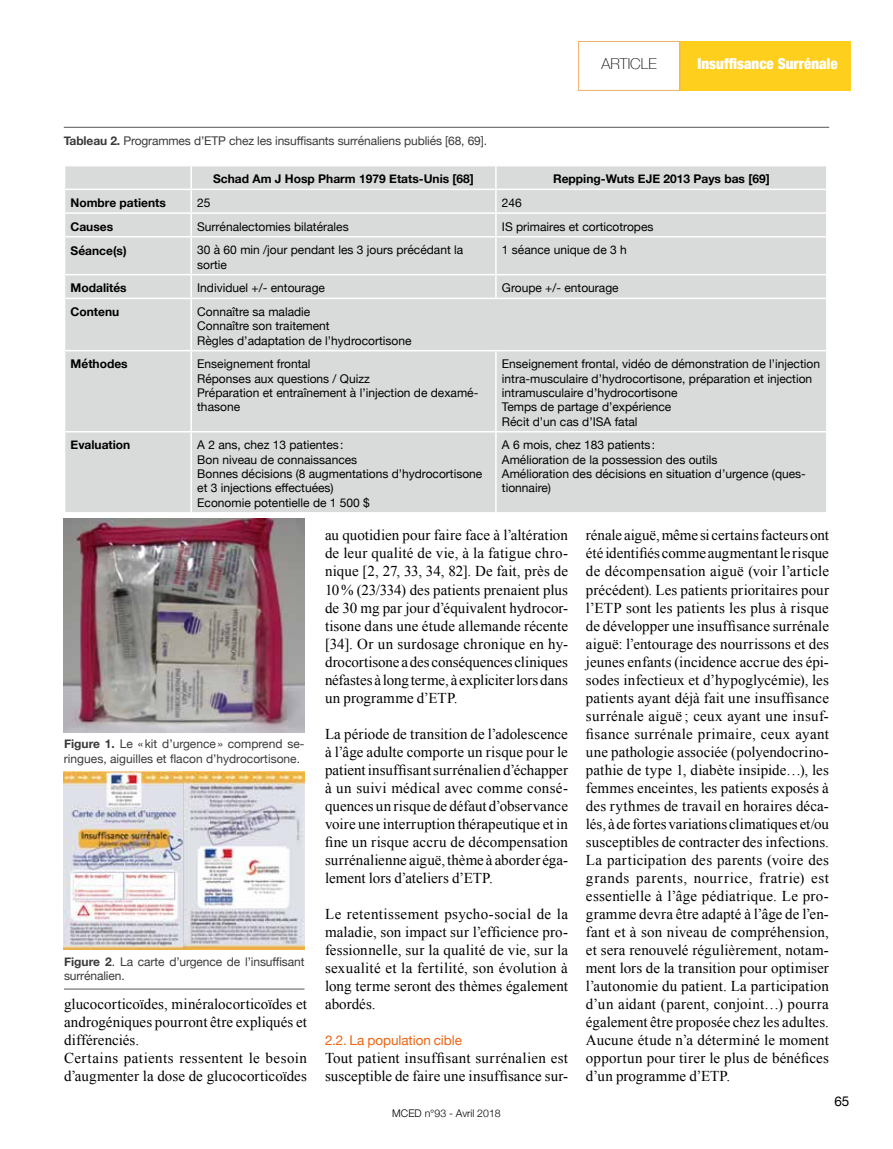
<style>
.page{position:relative;width:893px;height:1149px;background:#fff}
.page>*{position:absolute;margin:0;border:0;box-sizing:border-box;transform-origin:0 0}
.t1{font:15px/18px "Times New Roman";letter-spacing:.005em;color:#000;text-align:justify}
.t2{font:900 condensed 15px "Helvetica Neue";color:#fff}
.t3{font:100 15px "Helvetica Neue";color:#000}
.t4{font:13.5px "Helvetica Neue";letter-spacing:-.005em;color:#ec6514}
.t5{font:13.5px "Helvetica Neue";color:#000}
.t6{font:12px/14.4px "Helvetica Neue";color:#000}
.t7{font:12px/14.4px "Helvetica Neue";letter-spacing:-.01em;color:#3a3a39}
.t8{font:700 12px "Helvetica Neue";color:#000}
.t9{font:300 10.5px "Helvetica Neue";color:#000}
.s1{font-weight:700}
</style>
<div class="page">
<div style="left:679px;top:41px;width:171px;height:50px;background:#ffcf1d"></div>
<div style="left:578px;top:41px;width:102px;height:50px;border:1px solid #e8b067"></div>
<hr style="left:64px;top:127px;width:765px;height:1px;background:#565655">
<div style="left:65px;top:166px;width:761px;height:346px;background:#d9dada"></div>
<hr style="left:190px;top:166px;width:2px;height:22px;background:#fff">
<hr style="left:495px;top:166px;width:2px;height:22px;background:#fff">
<hr style="left:495px;top:190px;width:2px;height:22px;background:#fff">
<hr style="left:495px;top:214px;width:2px;height:22px;background:#fff">
<hr style="left:495px;top:237px;width:2px;height:37px;background:#fff">
<hr style="left:495px;top:275px;width:2px;height:22px;background:#fff">
<hr style="left:495px;top:351px;width:2px;height:80px;background:#fff">
<hr style="left:495px;top:432px;width:2px;height:80px;background:#fff">
<hr style="left:190px;top:190px;width:2px;height:22px;background:#fff">
<hr style="left:190px;top:214px;width:2px;height:22px;background:#fff">
<hr style="left:190px;top:237px;width:2px;height:37px;background:#fff">
<hr style="left:190px;top:275px;width:2px;height:22px;background:#fff">
<hr style="left:190px;top:299px;width:2px;height:51px;background:#fff">
<hr style="left:190px;top:351px;width:2px;height:80px;background:#fff">
<hr style="left:190px;top:432px;width:2px;height:80px;background:#fff">
<hr style="left:64px;top:188px;width:127px;height:2px;background:#fff">
<hr style="left:191px;top:188px;width:305px;height:2px;background:#fff">
<hr style="left:496px;top:188px;width:330px;height:2px;background:#fff">
<hr style="left:64px;top:212px;width:127px;height:2px;background:#fff">
<hr style="left:191px;top:212px;width:305px;height:2px;background:#fff">
<hr style="left:496px;top:212px;width:330px;height:2px;background:#fff">
<hr style="left:64px;top:236px;width:127px;height:1px;background:#fff">
<hr style="left:191px;top:236px;width:305px;height:1px;background:#fff">
<hr style="left:496px;top:236px;width:330px;height:1px;background:#fff">
<hr style="left:64px;top:274px;width:127px;height:1px;background:#fff">
<hr style="left:191px;top:274px;width:305px;height:1px;background:#fff">
<hr style="left:496px;top:274px;width:330px;height:1px;background:#fff">
<hr style="left:64px;top:297px;width:127px;height:2px;background:#fff">
<hr style="left:191px;top:297px;width:305px;height:2px;background:#fff">
<hr style="left:496px;top:297px;width:330px;height:2px;background:#fff">
<hr style="left:64px;top:350px;width:127px;height:1px;background:#fff">
<hr style="left:191px;top:350px;width:305px;height:1px;background:#fff">
<hr style="left:496px;top:350px;width:330px;height:1px;background:#fff">
<hr style="left:64px;top:431px;width:127px;height:1px;background:#fff">
<hr style="left:191px;top:431px;width:305px;height:1px;background:#fff">
<hr style="left:496px;top:431px;width:330px;height:1px;background:#fff">
<img style="left:64px;top:518px;width:241px;height:214px">
<hr style="left:64px;top:988px;width:240px;height:1px;background:#565655">
<img style="left:64px;top:771px;width:241px;height:178px">
<p class="t3" style="left:602px;top:52px;width:57px">ARTICLE</p>
<p class="t2" style="left:698px;top:51px;width:142px">Insuffisance Surrénale</p>
<p class="t7" style="left:64px;top:134px;width:425px"><span class="s1">Tableau 2.</span> Programmes d’ETP chez les insuffisants surrénaliens publiés [68, 69].</p>
<p class="t8" style="left:213px;top:170px;width:262px">Schad Am J Hosp Pharm 1979 Etats-Unis [68]</p>
<p class="t8" style="left:553px;top:170px;width:218px">Repping-Wuts EJE 2013 Pays bas [69]</p>
<p class="t8" style="left:71px;top:193px;width:97px">Nombre patients</p>
<p class="t6" style="left:197px;top:196px;width:15px">25</p>
<p class="t6" style="left:502px;top:196px;width:22px">246</p>
<p class="t8" style="left:71px;top:217px;width:44px">Causes</p>
<p class="t6" style="left:197px;top:220px;width:153px">Surrénalectomies bilatérales</p>
<p class="t6" style="left:502px;top:220px;width:153px">IS primaires et corticotropes</p>
<p class="t8" style="left:71px;top:241px;width:58px">Séance(s)</p>
<p class="t6" style="left:197px;top:243px;width:268px">30 à 60 min /jour pendant les 3 jours précédant la sortie</p>
<p class="t6" style="left:502px;top:243px;width:126px">1 séance unique de 3 h</p>
<p class="t8" style="left:71px;top:278px;width:58px">Modalités</p>
<p class="t6" style="left:197px;top:281px;width:129px">Individuel +/- entourage</p>
<p class="t6" style="left:502px;top:281px;width:118px">Groupe +/- entourage</p>
<p class="t8" style="left:71px;top:302px;width:50px">Contenu</p>
<p class="t6" style="left:197px;top:305px;width:216px">Connaître sa maladie<br>Connaître son traitement<br>Règles d’adaptation de l’hydrocortisone</p>
<p class="t8" style="left:71px;top:354px;width:59px">Méthodes</p>
<p class="t6" style="left:197px;top:357px;width:283px">Enseignement frontal<br>Réponses aux questions / Quizz<br>Préparation et entraînement à l’injection de dexamé&shy;thasone</p>
<p class="t6" style="left:502px;top:357px;width:320px">Enseignement frontal, vidéo de démonstration de l’injection intra-musculaire d’hydrocortisone, préparation et injection intramusculaire d’hydrocortisone<br>Temps de partage d’expérience<br>Récit d’un cas d’ISA fatal</p>
<p class="t8" style="left:71px;top:435px;width:61px">Evaluation</p>
<p class="t6" style="left:197px;top:438px;width:287px">A 2 ans, chez 13 patientes :<br>Bon niveau de connaissances<br>Bonnes décisions (8 augmentations d’hydrocortisone et 3 injections effectuées)<br>Economie potentielle de 1 500 $</p>
<p class="t6" style="left:502px;top:438px;width:305px">A 6 mois, chez 183 patients :<br>Amélioration de la possession des outils<br>Amélioration des décisions en situation d’urgence (ques&shy;tionnaire)</p>
<p class="t7" style="left:64px;top:737px;width:242px"><span class="s1">Figure 1.</span> Le «kit d’urgence» comprend se&shy;ringues, aiguilles et flacon d’hydrocortisone.</p>
<p class="t7" style="left:64px;top:954px;width:242px"><span class="s1">Figure 2</span>. La carte d’urgence de l’insuffisant surrénalien.</p>
<p class="t1" style="left:64px;top:994px;width:244px;text-align:left">glucocorticoïdes, minéralocorticoïdes et androgéniques pourront être expliqués et différenciés.<br>Certains patients ressentent le besoin d’augmenter la dose de glucocorticoïdes</p>
<p class="t1" style="left:325px;top:526px;width:244px">au quotidien pour faire face à l’altération de leur qualité de vie, à la fatigue chro&shy;nique [2, 27, 33, 34, 82]. De fait, près de 10% (23/334) des patients prenaient plus de 30 mg par jour d’équivalent hydrocor&shy;tisone dans une étude allemande récente [34]. Or un surdosage chronique en hy&shy;drocortisone a des conséquences cliniques néfastes à long terme, à expliciter lors dans un programme d’ETP.</p>
<p class="t1" style="left:325px;top:724px;width:244px">La période de transition de l’adolescence à l’âge adulte comporte un risque pour le patient insuffisant surrénalien d’échapper à un suivi médical avec comme consé&shy;quences un risque de défaut d’observance voire une interruption thérapeutique et in fine un risque accru de décompensation surrénalienne aiguë, thème à aborder éga&shy;lement lors d’ateliers d’ETP.</p>
<p class="t1" style="left:325px;top:904px;width:245px">Le retentissement psycho-social de la maladie, son impact sur l’efficience pro&shy;fessionnelle, sur la qualité de vie, sur la sexualité et la fertilité, son évolution à long terme seront des thèmes également abordés.</p>
<p class="t4" style="left:325px;top:1029px;width:139px">2.2. La population cible</p>
<p class="t1" style="left:325px;top:1048px;width:244px">Tout patient insuffisant surrénalien est susceptible de faire une insuffisance sur-</p>
<p class="t9" style="left:392px;top:1103px;width:110px">MCED n°93 - Avril 2018</p>
<p class="t1" style="left:586px;top:526px;width:245px">rénale aiguë, même si certains facteurs ont été identifiés comme augmentant le risque de décompensation aiguë (voir l’article précédent). Les patients prioritaires pour l’ETP sont les patients les plus à risque de développer une insuffisance surrénale aiguë: l’entourage des nourrissons et des jeunes enfants (incidence accrue des épi&shy;sodes infectieux et d’hypoglycémie), les patients ayant déjà fait une insuffisance surrénale aiguë ; ceux ayant une insuf&shy;fisance surrénale primaire, ceux ayant une pathologie associée (polyendocrino&shy;pathie de type 1, diabète insipide…), les femmes enceintes, les patients exposés à des rythmes de travail en horaires déca&shy;lés, à de fortes variations climatiques et/ou susceptibles de contracter des infections.<br>La participation des parents (voire des grands parents, nourrice, fratrie) est essentielle à l’âge pédiatrique. Le pro&shy;gramme devra être adapté à l’âge de l’en&shy;fant et à son niveau de compréhension, et sera renouvelé régulièrement, notam&shy;ment lors de la transition pour optimiser l’autonomie du patient. La participation d’un aidant (parent, conjoint…) pourra également être proposée chez les adultes.<br>Aucune étude n’a déterminé le moment opportun pour tirer le plus de bénéfices d’un programme d’ETP.</p>
<p class="t5" style="left:834px;top:1090px;width:17px">65</p>
</div>
